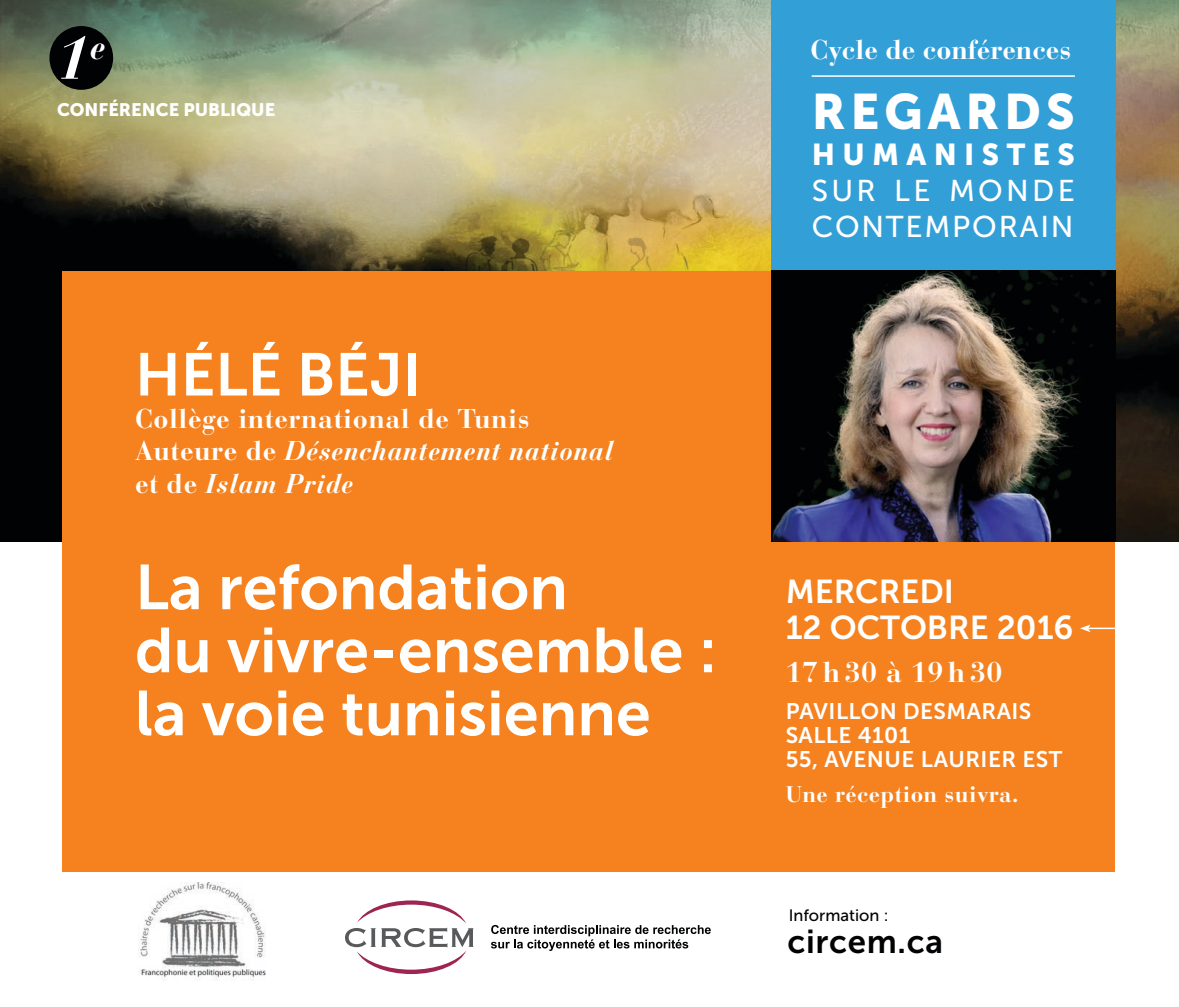
<style>
.page{position:relative;width:1179px;height:1007px;background:#fff}
.page>*{position:absolute;margin:0;border:0;box-sizing:border-box;transform-origin:0 0}
.t1{font:63px/63px "Museo Sans 700";color:#fff}
.t2{font:60px "Museo Sans 700";color:#fff}
.t3{font:italic 700 60px "Bauer Bodoni";color:#fff}
.t4{font:49.5px "Museo Sans 900";letter-spacing:.1em;color:#fff}
.t5{font:33px/36px "Museo Sans 700";color:#fff}
.t6{font:33px "Museo Sans 700";letter-spacing:.02em;color:#010203}
.t7{font:30px/36px "Museo Sans 500";letter-spacing:.06em;color:#fff;text-align:justify}
.t8{font:700 28.5px "Bauer Bodoni";letter-spacing:.095em;color:#fff}
.t9{font:italic 700 27px/32.4px "Bauer Bodoni";letter-spacing:.02em;color:#fff}
.t10{font:700 27px "Bauer Bodoni";letter-spacing:.02em;color:#fff}
.t11{font:700 27px "Bauer Bodoni";color:#fff}
.t12{font:22.5px/24px "Museo Sans 700";letter-spacing:.02em;color:#fff}
.t13{font:700 22.5px "Bauer Bodoni";letter-spacing:.02em;color:#fff}
.t14{font:18px "Museo Sans 900";color:#fff}
.t15{font:16.5px "Museo Sans 500";color:#010203}
.s1{font-style:normal}
.s2{font-family:"Museo Sans 900"}
</style>
<div class="page">
<img style="left:0;top:0;width:1179px;height:541px">
<div style="left:62px;top:271px;width:1053px;height:600px;background:#f5821f"></div>
<div style="left:771px;top:0;width:344px;height:270px;background:#339fd7"></div>
<hr style="left:812px;top:75px;width:263px;height:2px;background:#fff">
<img style="left:771px;top:271px;width:344px;height:270px">
<div style="left:49px;top:26px;width:64px;height:64px;background:#010203;border-radius:50%"></div>
<img style="left:139px;top:882px;width:127px;height:98px">
<svg style="left:345px;top:900px;width:129px;height:74px"></svg>
<svg style="left:491px;top:924px;width:220px;height:26px"></svg>
<hr style="left:1088px;top:627px;width:91px;height:2px;background:#fff">
<svg style="left:1080px;top:624px;width:11px;height:8px"></svg>
<p class="t3" style="left:57px;top:21px;width:50px">1<sup>e</sup></p>
<p class="t14" style="left:57px;top:100px;width:220px">CONFÉRENCE PUBLIQUE</p>
<p class="t2" style="left:135px;top:341px;width:288px">HÉLÉ BÉJI</p>
<p class="t10" style="left:135px;top:402px;width:396px">Collège international de Tunis</p>
<p class="t9" style="left:135px;top:435px;width:480px"><span class="s1">Auteure de</span> Désenchantement national <span class="s1">et de</span> Islam Pride</p>
<p class="t1" style="left:135px;top:556px;width:583px">La refondation<br>du vivre-ensemble : la voie tunisienne</p>
<p class="t11" style="left:810px;top:33px;width:263px">Cycle de conférences</p>
<p class="t4" style="left:812px;top:83px;width:265px">REGARDS</p>
<p class="t7" style="left:812px;top:136px;width:265px"><span class="s2">HUMANISTES </span>SUR LE MONDE CONTEMPORAIN</p>
<p class="t5" style="left:786px;top:573px;width:289px">MERCREDI<br>12 OCTOBRE 2016</p>
<p class="t8" style="left:786px;top:654px;width:218px">17h30 à 19h30</p>
<p class="t12" style="left:786px;top:699px;width:247px">PAVILLON DESMARAIS<br>SALLE 4101</p>
<p class="t12" style="left:786px;top:747px;width:278px">55, AVENUE LAURIER EST</p>
<p class="t13" style="left:786px;top:780px;width:234px">Une réception suivra.</p>
<p class="t15" style="left:789px;top:906px;width:101px">Information :</p>
<p class="t6" style="left:788px;top:923px;width:157px">circem.ca</p>
</div>
